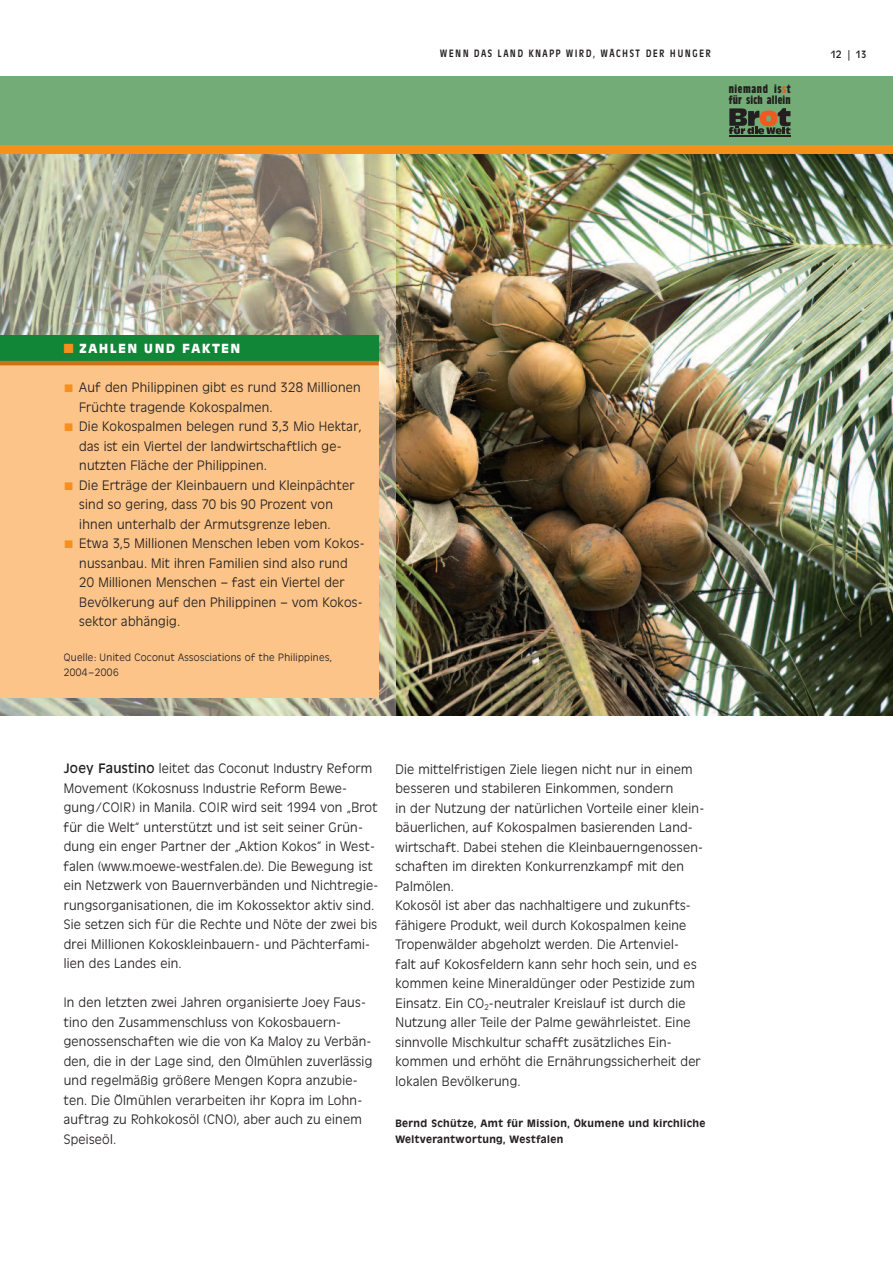
<style>
.page{position:relative;width:893px;height:1263px;background:#fff}
.page>*{position:absolute;margin:0;border:0;box-sizing:border-box;transform-origin:0 0}
.t1{font:300 13.5px/19.5px "Antique Olive BQ";letter-spacing:.02em;color:#231f20}
.t2{font:700 13.05px "Antique Olive BQ";letter-spacing:.135em;color:#fff}
.t3{font:700 condensed 11.4px/11.4px "Antique Olive";letter-spacing:.02em;color:#231f20}
.t4{font:500 10.5px/16.5px "Antique Olive BQ";letter-spacing:.04em;color:#231f20}
.t5{font:300 10.5px/15px "Antique Olive BQ";letter-spacing:.03em;color:#231f20}
.t6{font:10.5px "Antique Olive Condensed BQ";letter-spacing:.17em;color:#231f20}
.s1{font-family:"Antique Olive BQ"}
.s2{color:#f15921}
.s3{font-family:"Katalogziffern Negativ BQ";font-weight:400;color:#f68f1e}
.s4{font-weight:400}
</style>
<div class="page">
<img style="left:0;top:153px;width:397px;height:562px">
<img style="left:397px;top:153px;width:496px;height:562px">
<div style="left:0;top:77px;width:893px;height:76px;background:#73ac76"></div>
<hr style="left:729px;top:135px;width:61px;height:2px;background:#231f20">
<svg style="left:729px;top:108px;width:61px;height:26px"></svg>
<div style="left:0;top:145px;width:893px;height:8px;background:#f68f1e"></div>
<div style="left:0;top:343px;width:378px;height:354px;background:#fcc488"></div>
<div style="left:0;top:335px;width:379px;height:27px;background:#118637"></div>
<hr style="left:0;top:361px;width:379px;height:4px;background:#d06f18">
<p class="t6" style="left:440px;top:48px;width:272px">WENN DAS LAND KNAPP WIRD, WÄCHST DER HUNGER</p>
<p class="t6" style="left:831px;top:49px;width:37px"><span class="s1">12</span> | 13</p>
<p class="t3" style="left:729px;top:83px;width:63px">niemand is<span class="s2">s</span>t für sich allein</p>
<p class="t2" style="left:64px;top:343px;width:178px"><span class="s3">∂</span> ZAHLEN UND FAKTEN</p>
<p class="t1" style="left:79px;top:378px;width:287px">Auf den Philippinen gibt es rund 328 Millionen Früchte tragende Kokospalmen.<br>Die Kokospalmen belegen rund 3,3 Mio Hektar, das ist ein Viertel der landwirtschaftlich ge&shy;nutzten Fläche der Philippinen.<br>Die Erträge der Kleinbauern und Kleinpächter sind so gering, dass 70 bis 90 Prozent von ihnen unterhalb der Armutsgrenze leben.<br>Etwa 3,5 Millionen Menschen leben vom Kokos&shy;nussanbau. Mit ihren Familien sind also rund 20 Millionen Menschen – fast ein Viertel der Bevölkerung auf den Philippinen – vom Kokos&shy;sektor abhängig.</p>
<p class="t5" style="left:64px;top:650px;width:269px">Quelle: United Coconut Assosciations of the Philippines,<br>2004–2006</p>
<p class="t1" style="left:64px;top:759px;width:316px"><span class="s4">Joey Faustino</span> leitet das Coconut Industry Reform Movement (Kokosnuss Industrie Reform Bewe&shy;gung/COIR) in Manila. COIR wird seit 1994 von „Brot für die Welt“ unterstützt und ist seit seiner Grün&shy;dung ein enger Partner der „Aktion Kokos” in West&shy;falen (www.moewe-westfalen.de). Die Bewegung ist ein Netzwerk von Bauernverbänden und Nichtregie&shy;rungsorganisationen, die im Kokossektor aktiv sind.<br>Sie setzen sich für die Rechte und Nöte der zwei bis drei Millionen Kokoskleinbauern- und Pächterfami&shy;lien des Landes ein.</p>
<p class="t1" style="left:64px;top:993px;width:310px">In den letzten zwei Jahren organisierte Joey Faus&shy;tino den Zusammenschluss von Kokosbauern&shy;genossenschaften wie die von Ka Maloy zu Verbän&shy;den, die in der Lage sind, den Ölmühlen zuverlässig und regelmäßig größere Mengen Kopra anzubie&shy;ten. Die Ölmühlen verarbeiten ihr Kopra im Lohn&shy;auftrag zu Rohkokosöl (CNO), aber auch zu einem Speiseöl.</p>
<p class="t1" style="left:395px;top:759px;width:310px">Die mittelfristigen Ziele liegen nicht nur in einem besseren und stabileren Einkommen, sondern<br>in der Nutzung der natürlichen Vorteile einer klein&shy;bäuerlichen, auf Kokospalmen basierenden Land&shy;wirtschaft. Dabei stehen die Kleinbauerngenossen&shy;schaften im direkten Konkurrenzkampf mit den Palmölen.<br>Kokosöl ist aber das nachhaltigere und zukunfts&shy;fähigere Produkt, weil durch Kokospalmen keine Tropenwälder abgeholzt werden. Die Artenviel-<br>falt auf Kokosfeldern kann sehr hoch sein, und es kommen keine Mineraldünger oder Pestizide zum Einsatz. Ein CO<sub>2</sub>-neutraler Kreislauf ist durch die Nutzung aller Teile der Palme gewährleistet. Eine sinnvolle Mischkultur schafft zusätzliches Ein&shy;kommen und erhöht die Ernährungssicherheit der lokalen Bevölkerung.</p>
<p class="t4" style="left:395px;top:1115px;width:311px">Bernd Schütze, Amt für Mission, Ökumene und kirchliche<br>Weltverantwortung, Westfalen</p>
</div>
